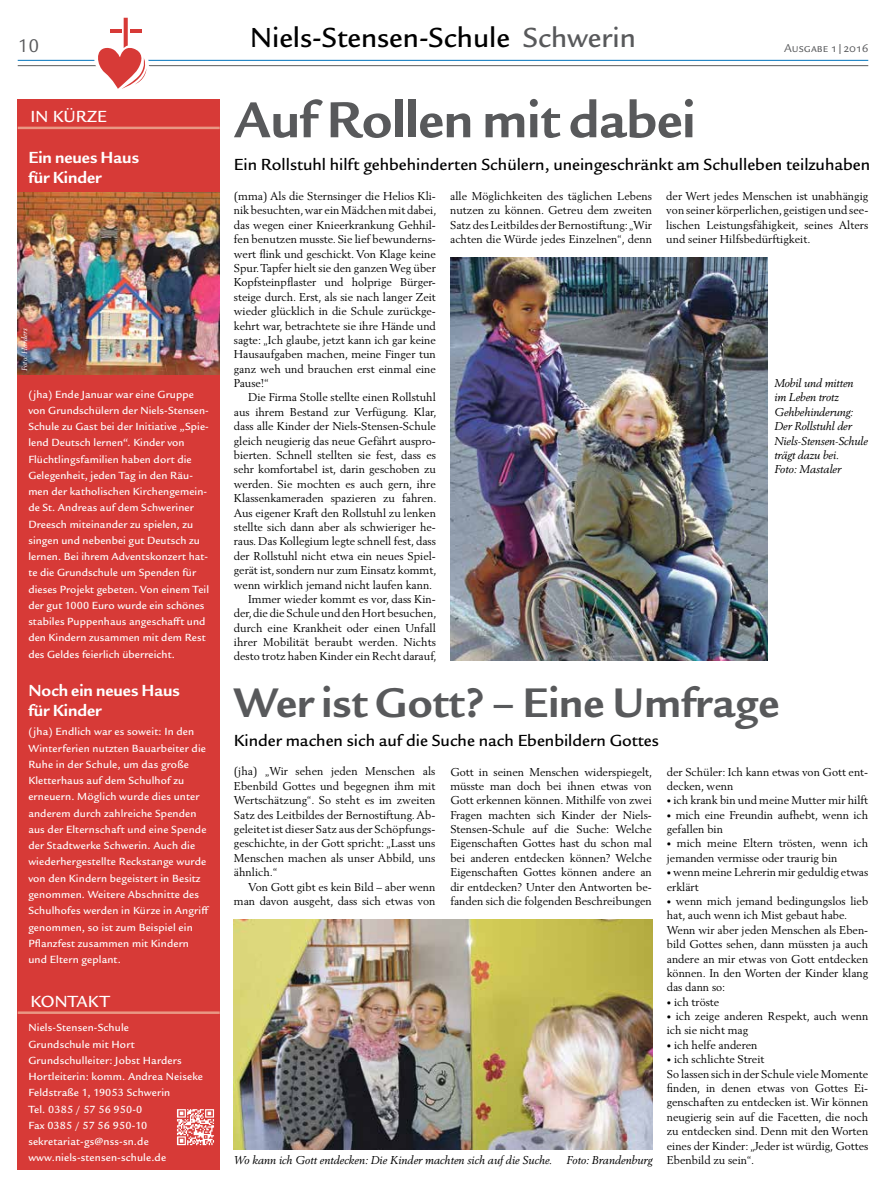
<style>
.page{position:relative;width:886px;height:1188px;background:#fff}
.page>*{position:absolute;margin:0;border:0;box-sizing:border-box;transform-origin:0 0}
.t1{font:700 55px "Legacy Sans ITC Std";letter-spacing:-.005em;color:#58595b}
.t2{font:700 45px "Legacy Sans ITC Std";color:#58595b}
.t3{font:500 30px "Legacy Sans ITC Std";color:#000}
.t4{font:20px "Legacy Sans ITC Std";color:#58595b}
.t5{font:500 17.5px "Legacy Sans ITC Std";color:#000}
.t6{font:700 17.5px/20px "Legacy Sans ITC Std";color:#fff}
.t7{font:500 17.5px "Legacy Sans ITC Std";letter-spacing:.01em;color:#fff}
.t8{font:12.5px "Legacy Sans ITC Std";color:#58595b}
.t9{font:11.25px/14.4px "Berling LT Std";color:#000}
.t10{font:500 11.25px/16.2px "Legacy Sans ITC Std";letter-spacing:.015em;color:#fff}
.t11{font:italic 11.25px/14.4px "Berling LT Std";letter-spacing:-.01em;color:#000}
.t12{font:italic 7.5px "Berling LT Std";color:#fff}
.s1{color:#58595b}
.s2{font-size:8.75px}
</style>
<div class="page">
<hr style="left:18px;top:60px;width:850px;height:1px;background:#0072bc">
<hr style="left:18px;top:65px;width:850px;height:1px;background:#58595b">
<svg style="left:90px;top:18px;width:67px;height:71px"></svg>
<img style="left:450px;top:257px;width:317px;height:403px">
<img style="left:234px;top:919px;width:418px;height:230px">
<div style="left:18px;top:99px;width:202px;height:1070px;background:#d73a37"></div>
<hr style="left:18px;top:1011px;width:202px;height:2px;background:#e99784">
<img style="left:177px;top:1109px;width:37px;height:37px">
<hr style="left:18px;top:127px;width:202px;height:2px;background:#e99784">
<img style="left:18px;top:192px;width:202px;height:182px">
<h3 class="t4" style="left:18px;top:34px;width:23px">10</h3>
<h3 class="t7" style="left:30px;top:106px;width:78px">IN KÜRZE</h3>
<h3 class="t6" style="left:28px;top:147px;width:112px">Ein neues Haus für Kinder</h3>
<p class="t12" style="left:20px;top:371px;width:44px;rotate:-90deg">Foto: Harders</p>
<p class="t10" style="left:28px;top:386px;width:182px">(jha) Ende Januar war eine Gruppe von Grundschülern der Niels-Stensen-Schule zu Gast bei der Initiative „Spie&shy;lend Deutsch lernen“. Kinder von Flüchtlingsfamilien haben dort die Gelegenheit, jeden Tag in den Räu&shy;men der katholischen Kirchengemein&shy;de St. Andreas auf dem Schweriner Dreesch miteinander zu spielen, zu singen und nebenbei gut Deutsch zu lernen. Bei ihrem Adventskonzert hat&shy;te die Grundschule um Spenden für dieses Projekt gebeten. Von einem Teil der gut 1000 Euro wurde ein schönes stabiles Puppenhaus angeschafft und den Kindern zusammen mit dem Rest des Geldes feierlich überreicht.</p>
<h3 class="t6" style="left:28px;top:680px;width:153px">Noch ein neues Haus für Kinder</h3>
<p class="t10" style="left:28px;top:723px;width:182px">(jha) Endlich war es soweit: In den Winterferien nutzten Bauarbeiter die Ruhe in der Schule, um das große Kletterhaus auf dem Schulhof zu erneuern. Möglich wurde dies unter anderem durch zahlreiche Spenden aus der Elternschaft und eine Spende der Stadtwerke Schwerin. Auch die wiederhergestellte Reckstange wurde von den Kindern begeistert in Besitz genommen. Weitere Abschnitte des Schulhofes werden in Kürze in Angriff genommen, so ist zum Beispiel ein Pflanzfest zusammen mit Kindern und Eltern geplant.</p>
<h3 class="t7" style="left:30px;top:991px;width:81px">KONTAKT</h3>
<p class="t10" style="left:28px;top:1019px;width:176px">Niels-Stensen-Schule<br>Grundschule mit Hort<br>Grundschulleiter: Jobst Harders<br>Hortleiterin: komm. Andrea Neiseke<br>Feldstraße 1, 19053 Schwerin<br>Tel. 0385 / 57 56 950-0<br>Fax 0385 / 57 56 950-10 sekretariat-gs@nss-sn.de www.niels-stensen-schule.de</p>
<h3 class="t3" style="left:250px;top:21px;width:387px">Niels-Stensen-Schule <span class="s1">Schwerin</span></h3>
<p class="t8" style="left:784px;top:41px;width:85px">Ausgabe 1|2016</p>
<h1 class="t1" style="left:234px;top:88px;width:463px">Auf Rollen mit dabei</h1>
<h3 class="t5" style="left:234px;top:155px;width:638px">Ein Rollstuhl hilft gehbehinderten Schülern, uneingeschränkt am Schulleben teilzuhaben</h3>
<p class="t9" style="left:234px;top:189px;width:204px;text-align:justify">(mma) Als die Sternsinger die Helios Kli&shy;nik besuchten, war ein Mädchen mit dabei, das wegen einer Knieerkrankung Gehhil&shy;fen benutzen musste. Sie lief bewunderns&shy;wert flink und geschickt. Von Klage keine Spur. Tapfer hielt sie den ganzen Weg über Kopfsteinpflaster und holprige Bürger&shy;steige durch. Erst, als sie nach langer Zeit wieder glücklich in die Schule zurückge&shy;kehrt war, betrachtete sie ihre Hände und sagte: „Ich glaube, jetzt kann ich gar keine Hausaufgaben machen, meine Finger tun ganz weh und brauchen erst einmal eine Pause!“</p>
<p class="t9" style="left:248px;top:390px;width:189px">Die Firma Stolle stellte einen Rollstuhl</p>
<p class="t9" style="left:234px;top:404px;width:204px">aus ihrem Bestand zur Verfügung. Klar,</p>
<p class="t9" style="left:234px;top:419px;width:203px">dass alle Kinder der Niels-Stensen-Schule</p>
<p class="t9" style="left:234px;top:433px;width:203px">gleich neugierig das neue Gefährt auspro-</p>
<p class="t9" style="left:234px;top:447px;width:203px">bierten. Schnell stellten sie fest, dass es</p>
<p class="t9" style="left:234px;top:462px;width:203px">sehr komfortabel ist, darin geschoben zu</p>
<p class="t9" style="left:234px;top:476px;width:203px">werden. Sie mochten es auch gern, ihre</p>
<p class="t9" style="left:234px;top:490px;width:204px">Klassenkameraden spazieren zu fahren.</p>
<p class="t9" style="left:234px;top:505px;width:203px">Aus eigener Kraft den Rollstuhl zu lenken</p>
<p class="t9" style="left:234px;top:519px;width:203px">stellte sich dann aber als schwieriger he-</p>
<p class="t9" style="left:234px;top:534px;width:203px">raus. Das Kollegium legte schnell fest, dass</p>
<p class="t9" style="left:234px;top:548px;width:203px">der Rollstuhl nicht etwa ein neues Spiel-</p>
<p class="t9" style="left:234px;top:562px;width:204px">gerät ist, sondern nur zum Einsatz kommt,</p>
<p class="t9" style="left:234px;top:577px;width:200px">wenn wirklich jemand nicht laufen kann.</p>
<p class="t9" style="left:248px;top:591px;width:189px">Immer wieder kommt es vor, dass Kin-</p>
<p class="t9" style="left:234px;top:606px;width:204px">der, die die Schule und den Hort besuchen,</p>
<p class="t9" style="left:234px;top:620px;width:203px">durch eine Krankheit oder einen Unfall</p>
<p class="t9" style="left:234px;top:634px;width:203px">ihrer Mobilität beraubt werden. Nichts</p>
<p class="t9" style="left:234px;top:649px;width:204px">desto trotz haben Kinder ein Recht darauf,</p>
<p class="t9" style="left:450px;top:189px;width:203px;text-align:justify">alle Möglichkeiten des täglichen Lebens nutzen zu können. Getreu dem zweiten Satz des Leitbildes der Bernostiftung: „Wir achten die Würde jedes Einzelnen“, denn</p>
<p class="t9" style="left:666px;top:189px;width:203px;text-align:justify">der Wert jedes Menschen ist unabhängig von seiner körperlichen, geistigen und see&shy;lischen Leistungsfähigkeit, seines Alters und seiner Hilfsbedürftigkeit.</p>
<p class="t11" style="left:774px;top:376px;width:95px">Mobil und mitten im Leben trotz<br>Gehbehinderung:<br>Der Rollstuhl der<br>Niels-Stensen-Schule trägt dazu bei.<br>Foto: Mastaler</p>
<h2 class="t2" style="left:234px;top:676px;width:547px">Wer ist Gott? – Eine Umfrage</h2>
<h3 class="t5" style="left:234px;top:730px;width:426px">Kinder machen sich auf die Suche nach Ebenbildern Gottes</h3>
<p class="t9" style="left:234px;top:764px;width:203px;text-align:justify">(jha) „Wir sehen jeden Menschen als Ebenbild Gottes und begegnen ihm mit Wertschätzung“. So steht es im zweiten Satz des Leitbildes der Bernostiftung. Ab&shy;geleitet ist dieser Satz aus der Schöpfungs&shy;geschichte, in der Gott spricht: „Lasst uns Menschen machen als unser Abbild, uns ähnlich.“</p>
<p class="t9" style="left:234px;top:879px;width:203px;text-align:right">Von Gott gibt es kein Bild – aber wenn man davon ausgeht, dass sich etwas von</p>
<p class="t9" style="left:450px;top:764px;width:203px">Gott in seinen Menschen widerspiegelt, müsste man doch bei ihnen etwas von Gott erkennen können. Mithilfe von zwei Fragen machten sich Kinder der Niels-Stensen-Schule auf die Suche: Welche Eigenschaften Gottes hast du schon mal bei anderen entdecken können? Welche Eigenschaften Gottes können andere an dir entdecken? Unter den Antworten be&shy;fanden sich die folgenden Beschreibungen</p>
<p class="t9" style="left:667px;top:764px;width:203px">der Schüler: Ich kann etwas von Gott ent&shy;decken, wenn</p>
<p class="t9" style="left:667px;top:792px;width:203px"><span class="s2">•</span> ich krank bin und meine Mutter mir hilft</p>
<p class="t9" style="left:667px;top:807px;width:203px"><span class="s2">•</span> mich eine Freundin aufhebt, wenn ich gefallen bin</p>
<p class="t9" style="left:667px;top:835px;width:203px"><span class="s2">•</span> mich meine Eltern trösten, wenn ich jemanden vermisse oder traurig bin</p>
<p class="t9" style="left:667px;top:864px;width:203px"><span class="s2">•</span> wenn meine Lehrerin mir geduldig etwas erklärt</p>
<p class="t9" style="left:667px;top:893px;width:203px"><span class="s2">•</span> wenn mich jemand bedingungslos lieb hat, auch wenn ich Mist gebaut habe.<br>Wenn wir aber jeden Menschen als Eben&shy;bild Gottes sehen, dann müssten ja auch andere an mir etwas von Gott entdecken können. In den Worten der Kinder klang das dann so:</p>
<p class="t9" style="left:667px;top:994px;width:54px"><span class="s2">•</span> ich tröste</p>
<p class="t9" style="left:667px;top:1008px;width:203px"><span class="s2">•</span> ich zeige anderen Respekt, auch wenn ich sie nicht mag</p>
<p class="t9" style="left:667px;top:1037px;width:92px"><span class="s2">•</span> ich helfe anderen</p>
<p class="t9" style="left:667px;top:1051px;width:203px"><span class="s2">•</span> ich schlichte Streit<br>So lassen sich in der Schule viele Momente finden, in denen etwas von Gottes Ei&shy;genschaften zu entdecken ist. Wir können neugierig sein auf die Facetten, die noch zu entdecken sind. Denn mit den Worten eines der Kinder: „Jeder ist würdig, Gottes Ebenbild zu sein“.</p>
<p class="t11" style="left:234px;top:1152px;width:319px">Wo kann ich Gott entdecken: Die Kinder machten sich auf die Suche.</p>
<p class="t11" style="left:567px;top:1152px;width:87px">Foto: Brandenburg</p>
</div>
